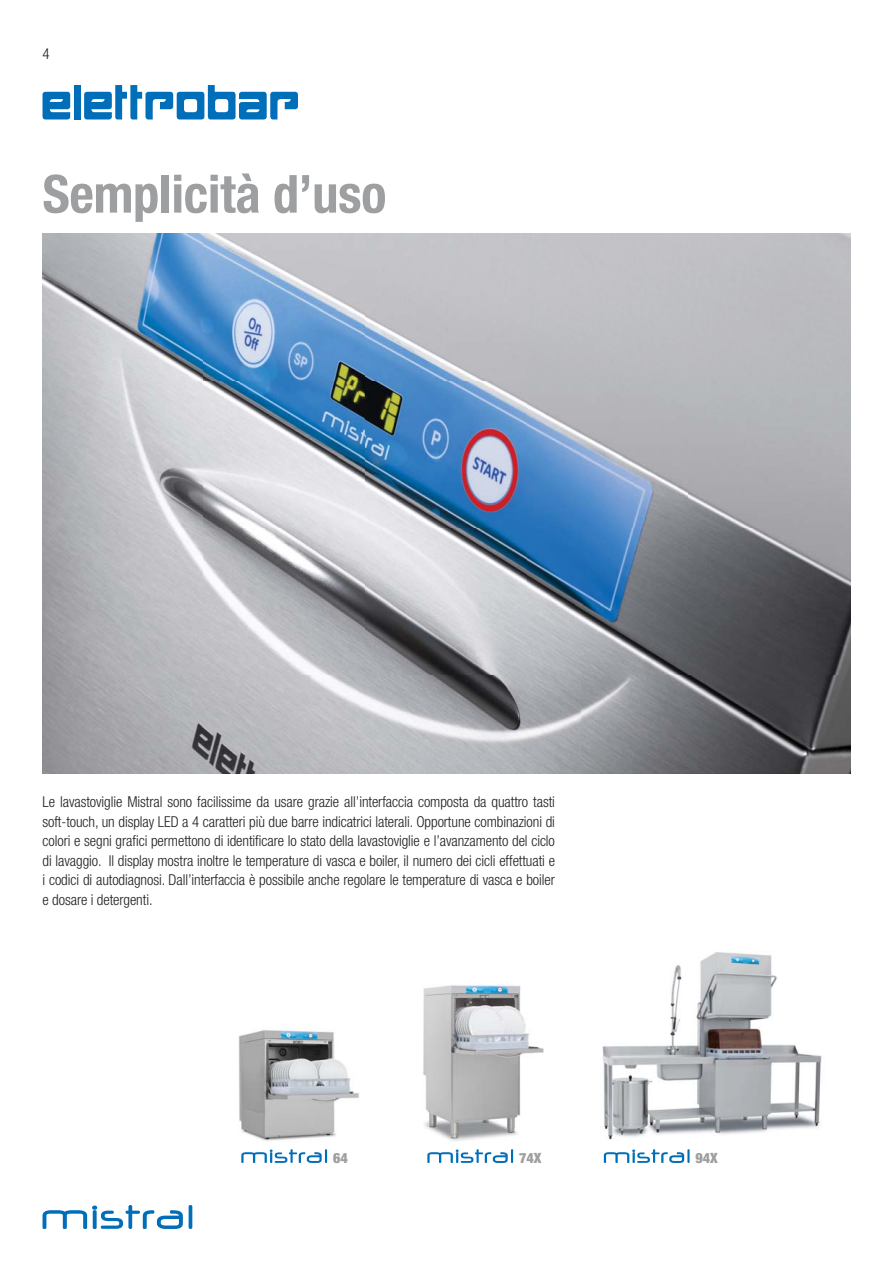
<style>
.page{position:relative;width:893px;height:1263px;background:#fff}
.page>*{position:absolute;margin:0;border:0;box-sizing:border-box;transform-origin:0 0}
.t1{font:700 condensed 52.5px "Helvetica Neue";letter-spacing:-.005em;color:#9d9fa1}
.t2{font:300 condensed 15px/19.5px "Helvetica Neue";letter-spacing:-.005em;color:#231f20;text-align:justify}
.t3{font:900 condensed 14.1px "Helvetica Neue";color:#9d9fa1}
</style>
<div class="page">
<div style="left:74px;top:85px;width:7px;height:34px;background:#006eb9"></div>
<svg style="left:43px;top:92px;width:27px;height:27px"></svg>
<svg style="left:84px;top:85px;width:214px;height:34px"></svg>
<hr style="left:189px;top:1205px;width:3px;height:24px;background:#006eb9;border-radius:2px">
<svg style="left:43px;top:1205px;width:140px;height:24px"></svg>
<img style="left:43px;top:234px;width:807px;height:540px">
<img style="left:239px;top:1028px;width:120px;height:123px">
<img style="left:423px;top:984px;width:121px;height:157px">
<img style="left:602px;top:951px;width:220px;height:212px">
<svg style="left:241px;top:1149px;width:86px;height:14px"></svg>
<svg style="left:427px;top:1149px;width:86px;height:14px"></svg>
<hr style="left:687px;top:1149px;width:3px;height:14px;background:#006eb9">
<svg style="left:604px;top:1149px;width:80px;height:14px"></svg>
<p class="t2" style="left:43px;top:45px;width:9px">4</p>
<h1 class="t1" style="left:43px;top:175px;width:345px">Semplicità d’uso</h1>
<p class="t2" style="left:43px;top:793px;width:514px">Le lavastoviglie Mistral sono facilissime da usare grazie all’interfaccia composta da quattro tasti soft-touch, un display LED a 4 caratteri più due barre indicatrici laterali. Opportune combinazioni di colori e segni grafici permettono di identificare lo stato della lavastoviglie e l’avanzamento del ciclo di lavaggio. Il display mostra inoltre le temperature di vasca e boiler, il numero dei cicli effettuati e i codici di autodiagnosi. Dall’interfaccia è possibile anche regolare le temperature di vasca e boiler e dosare i detergenti.</p>
<p class="t3" style="left:333px;top:1152px;width:16px">64</p>
<p class="t3" style="left:519px;top:1152px;width:24px">74X</p>
<p class="t3" style="left:695px;top:1152px;width:24px">94X</p>
</div>
